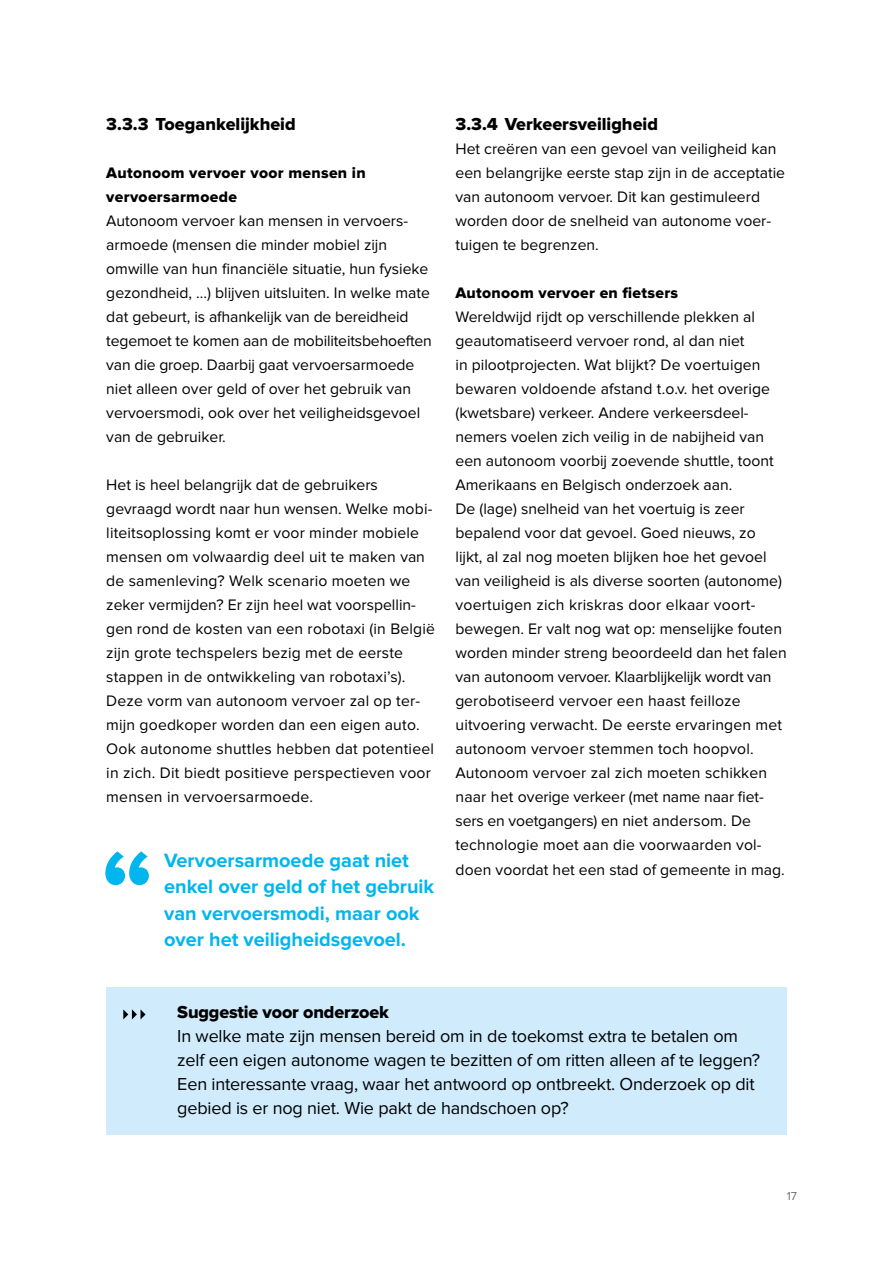
<style>
.page{position:relative;width:893px;height:1263px;background:#fff}
.page>*{position:absolute;margin:0;border:0;box-sizing:border-box;transform-origin:0 0}
.t1{font:700 117.3px "Proxima Nova";color:#00b6ed}
.t2{font:700 19.95px/26.1px "Proxima Nova";color:#00b6ed}
.t3{font:18px/24px "Proxima Nova";letter-spacing:-.01em;color:#000}
.t4{font:18px "Proxima Nova Extrabld";color:#000}
.t5{font:15.75px/24px "Proxima Nova";color:#000}
.t6{font:15.75px/24px "Proxima Nova Extrabld";letter-spacing:.02em;color:#000}
.t7{font:12px "Proxima Nova";color:#706f6f}
</style>
<div class="page">
<div style="left:106px;top:987px;width:681px;height:147px;background:#cfebfc"></div>
<svg style="left:123px;top:1009px;width:23px;height:10px"></svg>
<p class="t4" style="left:106px;top:114px;width:191px">3.3.3 Toegankelijkheid</p>
<p class="t6" style="left:106px;top:161px;width:261px">Autonoom vervoer voor mensen in vervoersarmoede</p>
<p class="t5" style="left:106px;top:209px;width:327px">Autonoom vervoer kan mensen in vervoers&shy;armoede (mensen die minder mobiel zijn omwille van hun financiële situatie, hun fysieke gezondheid, ...) blijven uitsluiten. In welke mate dat gebeurt, is afhankelijk van de bereidheid tegemoet te komen aan de mobiliteitsbehoeften van die groep. Daarbij gaat vervoersarmoede niet alleen over geld of over het gebruik van vervoersmodi, ook over het veiligheidsgevoel van de gebruiker.</p>
<p class="t5" style="left:106px;top:473px;width:330px">Het is heel belangrijk dat de gebruikers gevraagd wordt naar hun wensen. Welke mobi&shy;liteitsoplossing komt er voor minder mobiele mensen om volwaardig deel uit te maken van de samenleving? Welk scenario moeten we zeker vermijden? Er zijn heel wat voorspellin&shy;gen rond de kosten van een robotaxi (in België zijn grote techspelers bezig met de eerste stappen in de ontwikkeling van robotaxi’s).<br>Deze vorm van autonoom vervoer zal op ter&shy;mijn goedkoper worden dan een eigen auto.<br>Ook autonome shuttles hebben dat potentieel in zich. Dit biedt positieve perspectieven voor mensen in vervoersarmoede.</p>
<h1 class="t1" style="left:154px;top:974px;width:55px;rotate:-180deg">„</h1>
<p class="t2" style="left:164px;top:848px;width:272px">Vervoersarmoede gaat niet enkel over geld of het gebruik van vervoersmodi, maar ook over het veiligheidsgevoel.</p>
<p class="t4" style="left:455px;top:114px;width:204px">3.3.4 Verkeersveiligheid</p>
<p class="t5" style="left:455px;top:137px;width:331px">Het creëren van een gevoel van veiligheid kan een belangrijke eerste stap zijn in de acceptatie van autonoom vervoer. Dit kan gestimuleerd worden door de snelheid van autonome voer&shy;tuigen te begrenzen.</p>
<p class="t6" style="left:455px;top:281px;width:224px">Autonoom vervoer en fietsers</p>
<p class="t5" style="left:455px;top:305px;width:333px">Wereldwijd rijdt op verschillende plekken al geautomatiseerd vervoer rond, al dan niet<br>in pilootprojecten. Wat blijkt? De voertuigen bewaren voldoende afstand t.o.v. het overige (kwetsbare) verkeer. Andere verkeersdeel&shy;nemers voelen zich veilig in de nabijheid van een autonoom voorbij zoevende shuttle, toont Amerikaans en Belgisch onderzoek aan.<br>De (lage) snelheid van het voertuig is zeer bepalend voor dat gevoel. Goed nieuws, zo<br>lijkt, al zal nog moeten blijken hoe het gevoel van veiligheid is als diverse soorten (autonome) voertuigen zich kriskras door elkaar voort&shy;bewegen. Er valt nog wat op: menselijke fouten worden minder streng beoordeeld dan het falen van autonoom vervoer. Klaarblijkelijk wordt van gerobotiseerd vervoer een haast feilloze uitvoering verwacht. De eerste ervaringen met autonoom vervoer stemmen toch hoopvol.<br>Autonoom vervoer zal zich moeten schikken naar het overige verkeer (met name naar fiet&shy;sers en voetgangers) en niet andersom. De technologie moet aan die voorwaarden vol&shy;doen voordat het een stad of gemeente in mag.</p>
<p class="t4" style="left:177px;top:1002px;width:213px">Suggestie voor onderzoek</p>
<p class="t3" style="left:177px;top:1025px;width:584px">In welke mate zijn mensen bereid om in de toekomst extra te betalen om zelf een eigen autonome wagen te bezitten of om ritten alleen af te leggen?<br>Een interessante vraag, waar het antwoord op ontbreekt. Onderzoek op dit gebied is er nog niet. Wie pakt de handschoen op?</p>
<p class="t7" style="left:787px;top:1189px;width:12px">17</p>
</div>
